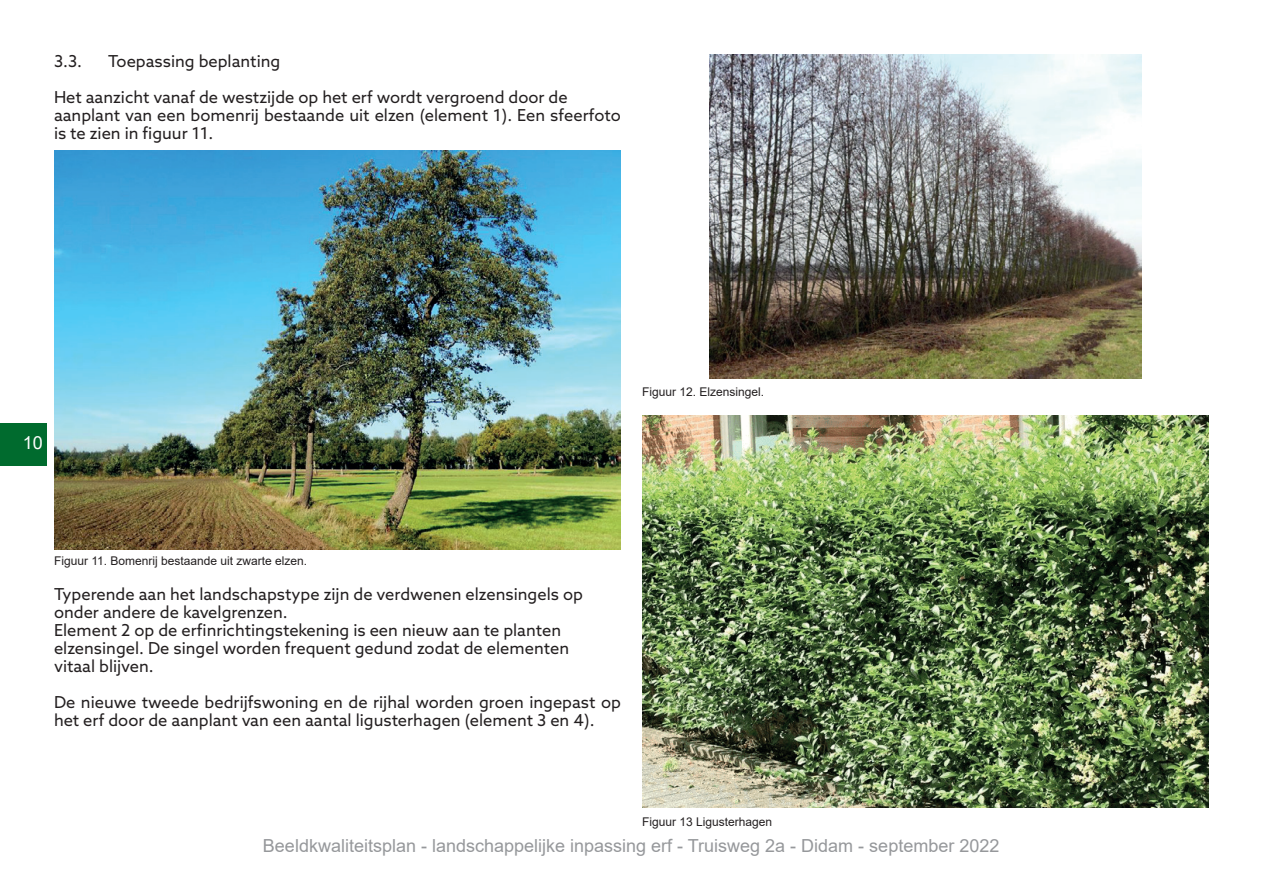
<style>
.page{position:relative;width:1263px;height:893px;background:#fff}
.page>*{position:absolute;margin:0;border:0;box-sizing:border-box;transform-origin:0 0}
.t1{font:18px "Arial";color:#96989b}
.t2{font:18px "Arial";color:#fff}
.t3{font:16.5px/18px "Azo Sans";color:#231f20}
.t4{font:12px "Arial";color:#231f20}
</style>
<div class="page">
<div style="left:0;top:423px;width:46px;height:43px;background:#006b2e"></div>
<img style="left:54px;top:151px;width:567px;height:398px">
<img style="left:642px;top:416px;width:567px;height:392px">
<img style="left:709px;top:54px;width:433px;height:324px">
<p class="t3" style="left:54px;top:43px;width:515px;line-height:36px;text-indent:54px">Toepassing beplanting<br>Het aanzicht vanaf de westzijde op het erf wordt vergroend door de</p>
<p class="t3" style="left:54px;top:106px;width:568px">aanplant van een bomenrij bestaande uit elzen (element 1). Een sfeerfoto is te zien in figuur 11.</p>
<p class="t3" style="left:54px;top:52px;width:30px">3.3.</p>
<p class="t2" style="left:23px;top:430px;width:22px">10</p>
<p class="t4" style="left:642px;top:383px;width:124px">Figuur 12. Elzensingel.</p>
<p class="t4" style="left:54px;top:552px;width:255px">Figuur 11. Bomenrij bestaande uit zwarte elzen.</p>
<p class="t3" style="left:54px;top:585px;width:530px">Typerende aan het landschapstype zijn de verdwenen elzensingels op onder andere de kavelgrenzen.<br>Element 2 op de erfinrichtingstekening is een nieuw aan te planten elzensingel. De singel worden frequent gedund zodat de elementen vitaal blijven.</p>
<p class="t3" style="left:54px;top:693px;width:568px">De nieuwe tweede bedrijfswoning en de rijhal worden groen ingepast op het erf door de aanplant van een aantal ligusterhagen (element 3 en 4).</p>
<p class="t4" style="left:642px;top:814px;width:132px">Figuur 13 Ligusterhagen</p>
<p class="t1" style="left:263px;top:833px;width:738px">Beeldkwaliteitsplan - landschappelijke inpassing erf - Truisweg 2a - Didam - september 2022</p>
</div>
